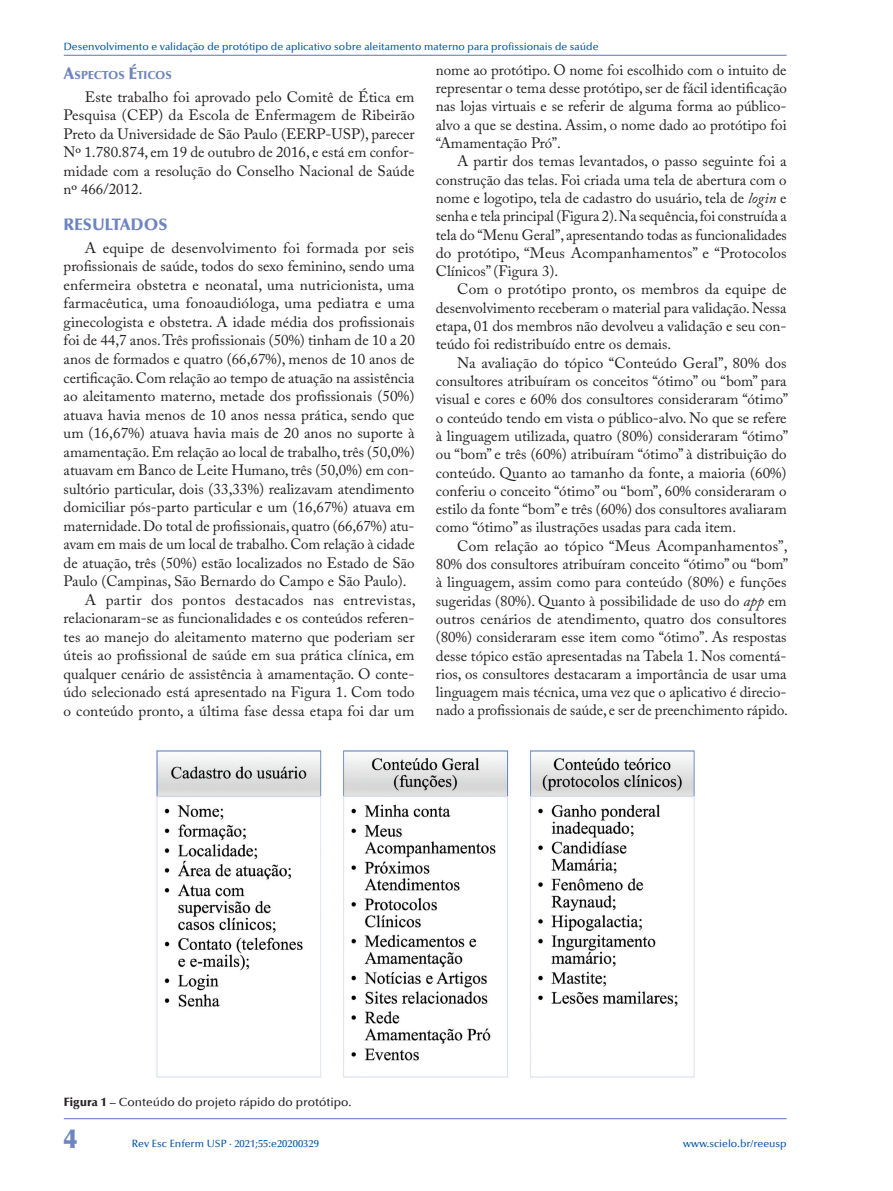
<style>
.page{position:relative;width:893px;height:1191px;background:#fff}
.page>*{position:absolute;margin:0;border:0;box-sizing:border-box;transform-origin:0 0}
.t1{font:900 27px "Optima LT";color:#6e84c1}
.Sub1{font:900 16.5px "Optima LT";color:#6e84c1}
.Texto{font:15px/18.3px "Adobe Caslon Pro";color:#231f20;text-align:justify}
.Titulo_Tabela___Lege{font:500 12px "Optima LT";color:#231f20}
.Sub2{font:900 11.55px "Optima LT";color:#6e84c1}
.t2{font:500 10.5px "Optima LT";color:#0154a6}
.s1{font-size:16.5px}
.s2{font-style:italic}
.s3{font-weight:900}
</style>
<div class="page">
<hr style="left:64px;top:1118px;width:723px;height:1px;background:#6e84c1">
<hr style="left:64px;top:55px;width:723px;height:1px;background:#6e84c1">
<img style="left:156px;top:750px;width:539px;height:328px">
<p class="t2" style="left:64px;top:40px;width:536px">Desenvolvimento e validação de protótipo de aplicativo sobre aleitamento materno para profissionais de saúde</p>
<p class="Sub2" style="left:64px;top:68px;width:110px"><span class="s1">A</span>SPECTOS <span class="s1">É</span>TICOS</p>
<p class="Texto" style="left:64px;top:87px;width:353px;text-indent:21px">Este trabalho foi aprovado pelo Comitê de Ética em Pesquisa (CEP) da Escola de Enfermagem de Ribeirão Preto da Universidade de São Paulo (EERP-USP), parecer Nº 1.780.874, em 19 de outubro de 2016, e está em confor&shy;midade com a resolução do Conselho Nacional de Saúde nº 466/2012.</p>
<p class="Sub1" style="left:64px;top:215px;width:105px">RESULTADOS</p>
<p class="Texto" style="left:64px;top:238px;width:353px;text-indent:21px">A equipe de desenvolvimento foi formada por seis profissionais de saúde, todos do sexo feminino, sendo uma enfermeira obstetra e neonatal, uma nutricionista, uma farmacêutica, uma fonoaudióloga, uma pediatra e uma ginecologista e obstetra. A idade média dos profissionais foi de 44,7 anos. Três profissionais (50%) tinham de 10 a 20 anos de formados e quatro (66,67%), menos de 10 anos de certificação. Com relação ao tempo de atuação na assistência ao aleitamento materno, metade dos profissionais (50%) atuava havia menos de 10 anos nessa prática, sendo que um (16,67%) atuava havia mais de 20 anos no suporte à amamentação. Em relação ao local de trabalho, três (50,0%) atuavam em Banco de Leite Humano, três (50,0%) em con&shy;sultório particular, dois (33,33%) realizavam atendimento domiciliar pós-parto particular e um (16,67%) atuava em maternidade. Do total de profissionais, quatro (66,67%) atu&shy;avam em mais de um local de trabalho. Com relação à cidade de atuação, três (50%) estão localizados no Estado de São Paulo (Campinas, São Bernardo do Campo e São Paulo).</p>
<p class="Texto" style="left:64px;top:590px;width:354px;text-indent:21px">A partir dos pontos destacados nas entrevistas, relacionaram-se as funcionalidades e os conteúdos referen&shy;tes ao manejo do aleitamento materno que poderiam ser úteis ao profissional de saúde em sua prática clínica, em qualquer cenário de assistência à amamentação. O conte&shy;údo selecionado está apresentado na Figura 1. Com todo o conteúdo pronto, a última fase dessa etapa foi dar um</p>
<p class="Texto" style="left:436px;top:60px;width:353px">nome ao protótipo. O nome foi escolhido com o intuito de representar o tema desse protótipo, ser de fácil identificação nas lojas virtuais e se referir de alguma forma ao público&shy;alvo a que se destina. Assim, o nome dado ao protótipo foi “Amamentação Pró”.</p>
<p class="Texto" style="left:436px;top:152px;width:352px;text-indent:21px">A partir dos temas levantados, o passo seguinte foi a construção das telas. Foi criada uma tela de abertura com o nome e logotipo, tela de cadastro do usuário, tela de <span class="s2">login</span> e senha e tela principal (Figura 2). Na sequência, foi construída a tela do “Menu Geral”, apresentando todas as funcionalidades do protótipo, “Meus Acompanhamentos” e “Protocolos Clínicos” (Figura 3).</p>
<p class="Texto" style="left:436px;top:280px;width:352px;text-indent:21px">Com o protótipo pronto, os membros da equipe de desenvolvimento receberam o material para validação. Nessa etapa, 01 dos membros não devolveu a validação e seu con&shy;teúdo foi redistribuído entre os demais.</p>
<p class="Texto" style="left:436px;top:353px;width:354px;text-indent:21px">Na avaliação do tópico “Conteúdo Geral”, 80% dos consultores atribuíram os conceitos “ótimo” ou “bom” para visual e cores e 60% dos consultores consideraram “ótimo” o conteúdo tendo em vista o público-alvo. No que se refere à linguagem utilizada, quatro (80%) consideraram “ótimo” ou “bom” e três (60%) atribuíram “ótimo” à distribuição do conteúdo. Quanto ao tamanho da fonte, a maioria (60%) conferiu o conceito “ótimo” ou “bom”, 60% consideraram o estilo da fonte “bom” e três (60%) dos consultores avaliaram como “ótimo” as ilustrações usadas para cada item.</p>
<p class="Texto" style="left:436px;top:536px;width:354px;text-indent:21px">Com relação ao tópico “Meus Acompanhamentos”, 80% dos consultores atribuíram conceito “ótimo” ou “bom” à linguagem, assim como para conteúdo (80%) e funções sugeridas (80%). Quanto à possibilidade de uso do <span class="s2">app</span> em outros cenários de atendimento, quatro dos consultores (80%) consideraram esse item como “ótimo”. As respostas desse tópico estão apresentadas na Tabela 1. Nos comentá&shy;rios, os consultores destacaram a importância de usar uma linguagem mais técnica, uma vez que o aplicativo é direcio&shy;nado a profissionais de saúde, e ser de preenchimento rápido.</p>
<p class="Titulo_Tabela___Lege" style="left:64px;top:1095px;width:289px"><span class="s3">Figura 1</span> – Conteúdo do projeto rápido do protótipo.</p>
<h1 class="t1" style="left:64px;top:1123px;width:15px">4</h1>
<p class="t2" style="left:683px;top:1137px;width:105px">www.scielo.br/reeusp</p>
<p class="t2" style="left:132px;top:1137px;width:189px">Rev Esc Enferm USP · 2021;55:e20200329</p>
</div>
